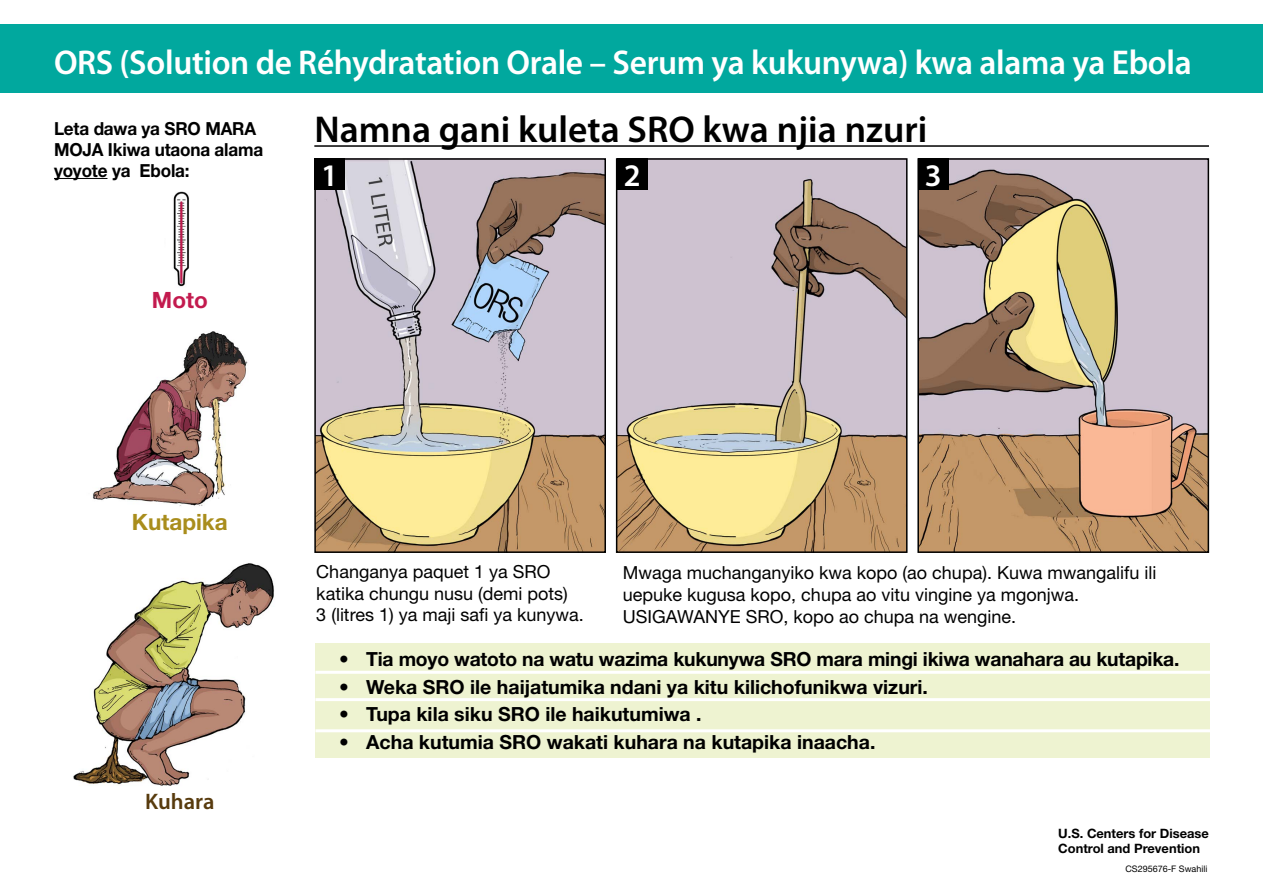
<style>
.page{position:relative;width:1263px;height:893px;background:#fff}
.page>*{position:absolute;margin:0;border:0;box-sizing:border-box;transform-origin:0 0}
.H1__First_Level_Head{font:600 37.5px "Myriad Pro";color:#000}
.H1__First_Level_Head-2{font:600 34.5px "Myriad Pro";letter-spacing:-.01em;color:#fff}
.t1{font:600 31.5px "Myriad Pro";color:#fff}
.t2{font:700 22.5px "Helvetica Neue LT Std";color:#a98d1c}
.H1__First_Level_Head-3{font:600 22.5px "Myriad Pro";color:#583b0e}
.t3{font:700 22.5px "Helvetica Neue LT Std";color:#c31a4e}
.t4{font:700 19.5px "Helvetica Neue LT Std";color:#000}
.t5{font:18px/21.6px "Helvetica Neue LT Std";color:#000}
.t6{font:700 18px/21px "Helvetica Neue LT Std";letter-spacing:-.01em;color:#000;scale:.95 1}
.t7{font:700 12.9px/15px "Helvetica Neue LT Std";color:#000}
.t8{font:9px "Helvetica Neue LT Std";color:#000}
</style>
<div class="page">
<div style="left:0;top:24px;width:1263px;height:68px;background:#01a89e"></div>
<hr style="left:54px;top:178px;width:53px;height:1px;background:#000">
<img style="left:173px;top:191px;width:16px;height:96px">
<img style="left:92px;top:331px;width:156px;height:175px">
<img style="left:73px;top:563px;width:201px;height:223px">
<hr style="left:314px;top:145px;width:895px;height:2px;background:#000">
<img style="left:317px;top:161px;width:286px;height:389px">
<div style="left:314px;top:158px;width:292px;height:395px;border:2px solid #000"></div>
<img style="left:619px;top:161px;width:285px;height:389px">
<div style="left:616px;top:158px;width:291px;height:395px;border:2px solid #000"></div>
<img style="left:920px;top:161px;width:286px;height:389px">
<div style="left:917px;top:158px;width:292px;height:395px;border:2px solid #000"></div>
<div style="left:315px;top:643px;width:895px;height:114px;background:#eef3d1"></div>
<hr style="left:315px;top:671px;width:895px;height:3px;background:#fff">
<hr style="left:315px;top:698px;width:895px;height:3px;background:#fff">
<hr style="left:315px;top:729px;width:895px;height:3px;background:#fff">
<div style="left:314px;top:158px;width:31px;height:32px;background:#000"></div>
<div style="left:617px;top:158px;width:30px;height:32px;background:#000"></div>
<div style="left:918px;top:158px;width:30px;height:32px;background:#000"></div>
<h1 class="H1__First_Level_Head-2" style="left:54px;top:43px;width:1139px">ORS (Solution de Réhydratation Orale – Serum ya kukunywa) kwa alama ya Ebola</h1>
<p class="t6" style="left:54px;top:117px;width:222px">Leta dawa ya SRO MARA<br>MOJA Ikiwa utaona alama yoyote ya Ebola:</p>
<p class="t3" style="left:152px;top:286px;width:57px">Moto</p>
<h1 class="H1__First_Level_Head" style="left:314px;top:109px;width:614px">Namna gani kuleta SRO kwa njia nzuri</h1>
<h3 class="t1" style="left:321px;top:158px;width:18px">1</h3>
<h3 class="t1" style="left:624px;top:158px;width:18px">2</h3>
<h3 class="t1" style="left:925px;top:158px;width:18px">3</h3>
<p class="t2" style="left:132px;top:508px;width:97px">Kutapika</p>
<h1 class="H1__First_Level_Head-3" style="left:145px;top:789px;width:71px">Kuhara</h1>
<p class="t5" style="left:316px;top:560px;width:269px">Changanya paquet 1 ya SRO katika chungu nusu (demi pots)<br>3 (litres 1) ya maji safi ya kunywa.</p>
<p class="t5" style="left:623px;top:562px;width:535px">Mwaga muchanganyiko kwa kopo (ao chupa). Kuwa mwangalifu ili uepuke kugusa kopo, chupa ao vitu vingine ya mgonjwa.</p>
<p class="t5" style="left:623px;top:605px;width:395px">USIGAWANYE SRO, kopo ao chupa na wengine.</p>
<p class="t4" style="left:339px;top:646px;width:842px">• Tia moyo watoto na watu wazima kukunywa SRO mara mingi ikiwa wanahara au kutapika.</p>
<p class="t4" style="left:339px;top:674px;width:590px">• Weka SRO ile haijatumika ndani ya kitu kilichofunikwa vizuri.</p>
<p class="t4" style="left:339px;top:702px;width:364px">• Tupa kila siku SRO ile haikutumiwa .</p>
<p class="t4" style="left:339px;top:730px;width:538px">• Acha kutumia SRO wakati kuhara na kutapika inaacha.</p>
<p class="t7" style="left:1058px;top:826px;width:152px">U.S. Centers for Disease<br>Control and Prevention</p>
<p class="t8" style="left:1125px;top:863px;width:84px">CS295676-F Swahili</p>
</div>
